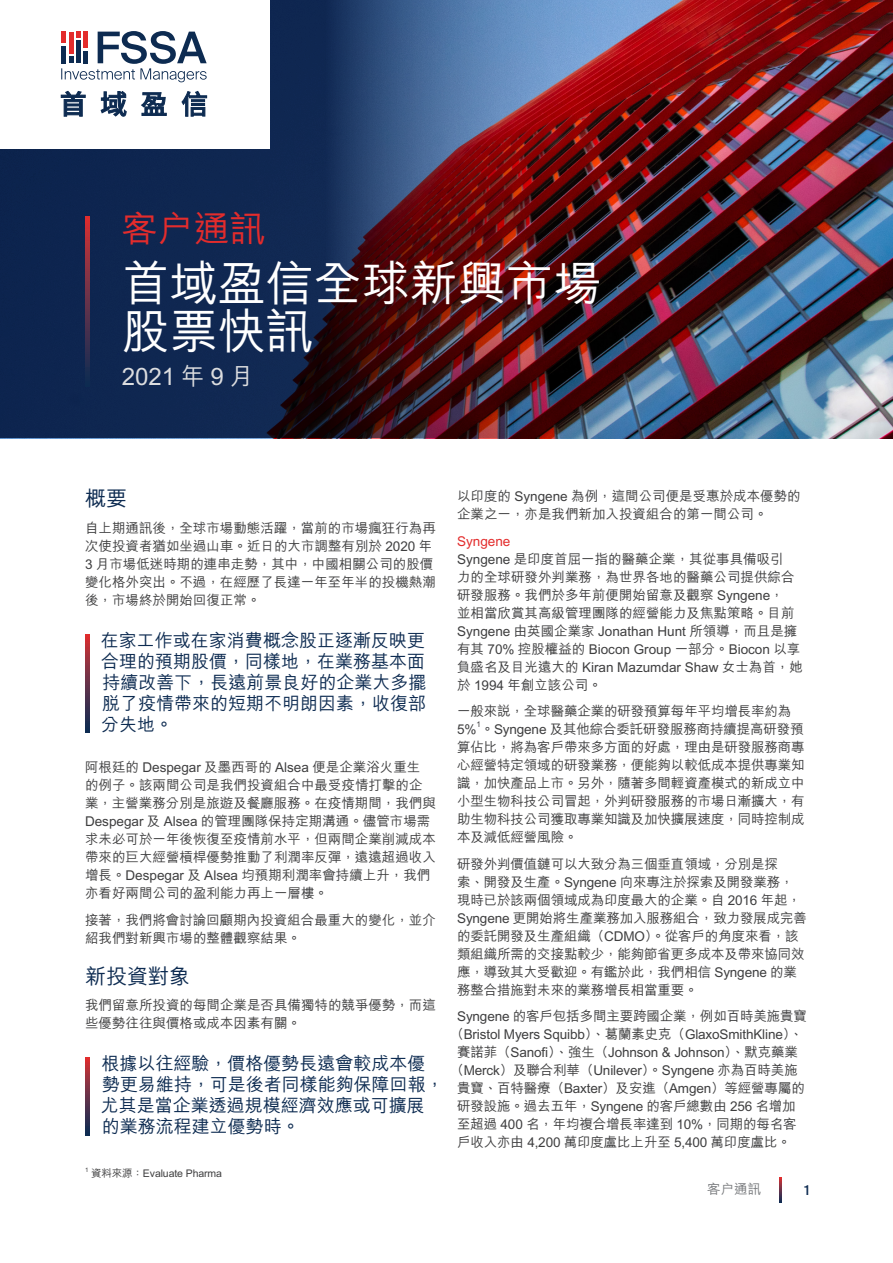
<style>
.page{position:relative;width:893px;height:1263px;background:#fff}
.page>*{position:absolute;margin:0;border:0;box-sizing:border-box;transform-origin:0 0}
.Titile_1{font:500 48px/48px "M Hei HK";color:#fff}
.cover_1{font:500 36px "M Hei HK";color:#e32c2c}
.Date{font:500 24px "M Hei HK";color:#dcdddf}
.Heading{font:500 21px "M Hei HK";color:#0d2b51}
.pull_quote_table{font:500 18px/21px "M Hei HK";color:#0d2b51;text-align:justify}
.Body_Copy{font:500 13.5px/18px "M Hei HK";color:#3e3e3f}
.subhead{font:700 13.5px "M Hei HK";color:#e32c2c}
.bottom{font:500 13.5px "M Hei HK";color:#76787b}
.t1{font:500 13.5px "Suisse Intl";color:#0d2b51}
.Mandatories{font:500 10.5px "M Hei HK";letter-spacing:-.01em;color:#3e3e3f}
.Body_Copy-2{font:500 7.8px "M Hei HK";color:#3e3e3f}
.Mandatories-2{font:500 6.15px "M Hei HK";color:#3e3e3f}
</style>
<div class="page">
<img style="left:648px;top:0;width:245px;height:438px">
<img style="left:0;top:0;width:648px;height:438px">
<svg style="left:779px;top:1177px;width:2px;height:25px"></svg>
<svg style="left:85px;top:216px;width:5px;height:170px"></svg>
<svg style="left:85px;top:634px;width:5px;height:99px"></svg>
<svg style="left:85px;top:1057px;width:5px;height:78px"></svg>
<div style="left:0;top:0;width:269px;height:148px;background:#fff"></div>
<svg style="left:61px;top:91px;width:24px;height:25px"></svg>
<svg style="left:101px;top:91px;width:25px;height:25px"></svg>
<svg style="left:141px;top:92px;width:25px;height:24px"></svg>
<svg style="left:182px;top:91px;width:25px;height:25px"></svg>
<svg style="left:61px;top:31px;width:146px;height:51px"></svg>
<p class="cover_1" style="left:122px;top:202px;width:145px">客户通訊</p>
<p class="Titile_1" style="left:122px;top:256px;width:481px">首域盈信全球新興市場股票快訊</p>
<p class="Date" style="left:122px;top:358px;width:133px">2021 年 9 月</p>
<p class="Heading" style="left:85px;top:483px;width:43px">概要</p>
<p class="Body_Copy" style="left:85px;top:518px;width:352px">自上期通訊後，全球市場動態活躍，當前的市場瘋狂行為再次使投資者猶如坐過山車。近日的大市調整有別於 2020 年<br>3 月市場低迷時期的連串走勢，其中，中國相關公司的股價變化格外突出。不過，在經歷了長達一年至年半的投機熱潮後，市場終於開始回復正常。</p>
<p class="pull_quote_table" style="left:101px;top:629px;width:327px">在家工作或在家消費概念股正逐漸反映更合理的預期股價，同樣地，在業務基本面持續改善下，長遠前景良好的企業大多擺脫了疫情帶來的短期不明朗因素，收復部分失地。</p>
<p class="Body_Copy" style="left:85px;top:757px;width:352px">阿根廷的 Despegar 及墨西哥的 Alsea 便是企業浴火重生的例子。該兩間公司是我們投資組合中最受疫情打擊的企業，主營業務分別是旅遊及餐廳服務。在疫情期間，我們與<br>Despegar 及 Alsea 的管理團隊保持定期溝通。儘管市場需求未必可於一年後恢復至疫情前水平，但兩間企業削減成本帶來的巨大經營槓桿優勢推動了利潤率反彈，遠遠超過收入增長。Despegar 及 Alsea 均預期利潤率會持續上升，我們亦看好兩間公司的盈利能力再上一層樓。</p>
<p class="Body_Copy" style="left:85px;top:910px;width:352px">接著，我們將會討論回顧期內投資組合最重大的變化，並介紹我們對新興市場的整體觀察結果。</p>
<p class="Heading" style="left:85px;top:961px;width:106px">新投資對象</p>
<p class="Body_Copy" style="left:85px;top:995px;width:352px">我們留意所投資的每間企業是否具備獨特的競爭優勢，而這些優勢往往與價格或成本因素有關。</p>
<p class="pull_quote_table" style="left:101px;top:1052px;width:345px;text-align:left">根據以往經驗，價格優勢長遠會較成本優勢更易維持，可是後者同樣能夠保障回報，尤其是當企業透過規模經濟效應或可擴展的業務流程建立優勢時。</p>
<p class="Mandatories-2" style="left:85px;top:1165px;width:5px">1</p>
<p class="Mandatories" style="left:91px;top:1165px;width:133px">資料來源：Evaluate Pharma</p>
<p class="Body_Copy" style="left:457px;top:486px;width:345px">以印度的 Syngene 為例，這間公司便是受惠於成本優勢的企業之一，亦是我們新加入投資組合的第一間公司。</p>
<p class="subhead" style="left:457px;top:531px;width:55px">Syngene</p>
<p class="Body_Copy" style="left:457px;top:549px;width:347px">Syngene 是印度首屈一指的醫藥企業，其從事具備吸引<br>力的全球研發外判業務，為世界各地的醫藥公司提供綜合研發服務。我們於多年前便開始留意及觀察 Syngene，<br>並相當欣賞其高級管理團隊的經營能力及焦點策略。目前<br>Syngene 由英國企業家 Jonathan Hunt 所領導，而且是擁有其 70% 控股權益的 Biocon Group 一部分。Biocon 以享負盛名及目光遠大的 Kiran Mazumdar Shaw 女士為首，她於 1994 年創立該公司。</p>
<p class="Body_Copy" style="left:457px;top:701px;width:348px">一般來說，全球醫藥企業的研發預算每年平均增長率約為<br>5% 。Syngene 及其他綜合委託研發服務商持續提高研發預</p>
<p class="Body_Copy-2" style="left:476px;top:719px;width:6px">1</p>
<p class="Body_Copy" style="left:457px;top:737px;width:349px;text-align:justify">算佔比，將為客戶帶來多方面的好處，理由是研發服務商專心經營特定領域的研發業務，便能夠以較低成本提供專業知識，加快產品上市。另外，隨著多間輕資產模式的新成立中小型生物科技公司冒起，外判研發服務的市場日漸擴大，有助生物科技公司獲取專業知識及加快擴展速度，同時控制成本及減低經營風險。</p>
<p class="Body_Copy" style="left:457px;top:854px;width:351px">研發外判價值鏈可以大致分為三個垂直領域，分別是探<br>索、開發及生產。Syngene 向來專注於探索及開發業務，現時已於該兩個領域成為印度最大的企業。自 2016 年起，<br>Syngene 更開始將生產業務加入服務組合，致力發展成完善的委託開發及生產組織（CDMO）。從客戶的角度來看，該類組織所需的交接點較少，能夠節省更多成本及帶來協同效應，導致其大受歡迎。有鑑於此，我們相信 Syngene 的業務整合措施對未來的業務增長相當重要。</p>
<p class="Body_Copy" style="left:457px;top:1006px;width:351px">Syngene 的客戶包括多間主要跨國企業，例如百時美施貴寶</p>
<p class="Body_Copy" style="left:450px;top:1024px;width:354px">（Bristol Myers Squibb）、葛蘭素史克（GlaxoSmithKline）、</p>
<p class="Body_Copy" style="left:457px;top:1042px;width:342px">賽諾菲（Sanofi）、強生（Johnson &amp; Johnson）、默克藥業</p>
<p class="Body_Copy" style="left:450px;top:1060px;width:349px">（Merck）及聯合利華（Unilever）。Syngene 亦為百時美施</p>
<p class="Body_Copy" style="left:457px;top:1078px;width:349px">貴寶、百特醫療（Baxter）及安進（Amgen）等經營專屬的</p>
<p class="Body_Copy" style="left:457px;top:1096px;width:340px">研發設施。過去五年，Syngene 的客戶總數由 256 名增加</p>
<p class="Body_Copy" style="left:457px;top:1114px;width:341px">至超過 400 名，年均複合增長率達到 10%，同期的每名客</p>
<p class="Body_Copy" style="left:457px;top:1132px;width:335px">戶收入亦由 4,200 萬印度盧比上升至 5,400 萬印度盧比。</p>
<p class="bottom" style="left:707px;top:1179px;width:55px">客户通訊</p>
<p class="t1" style="left:804px;top:1182px;width:6px">1</p>
</div>
